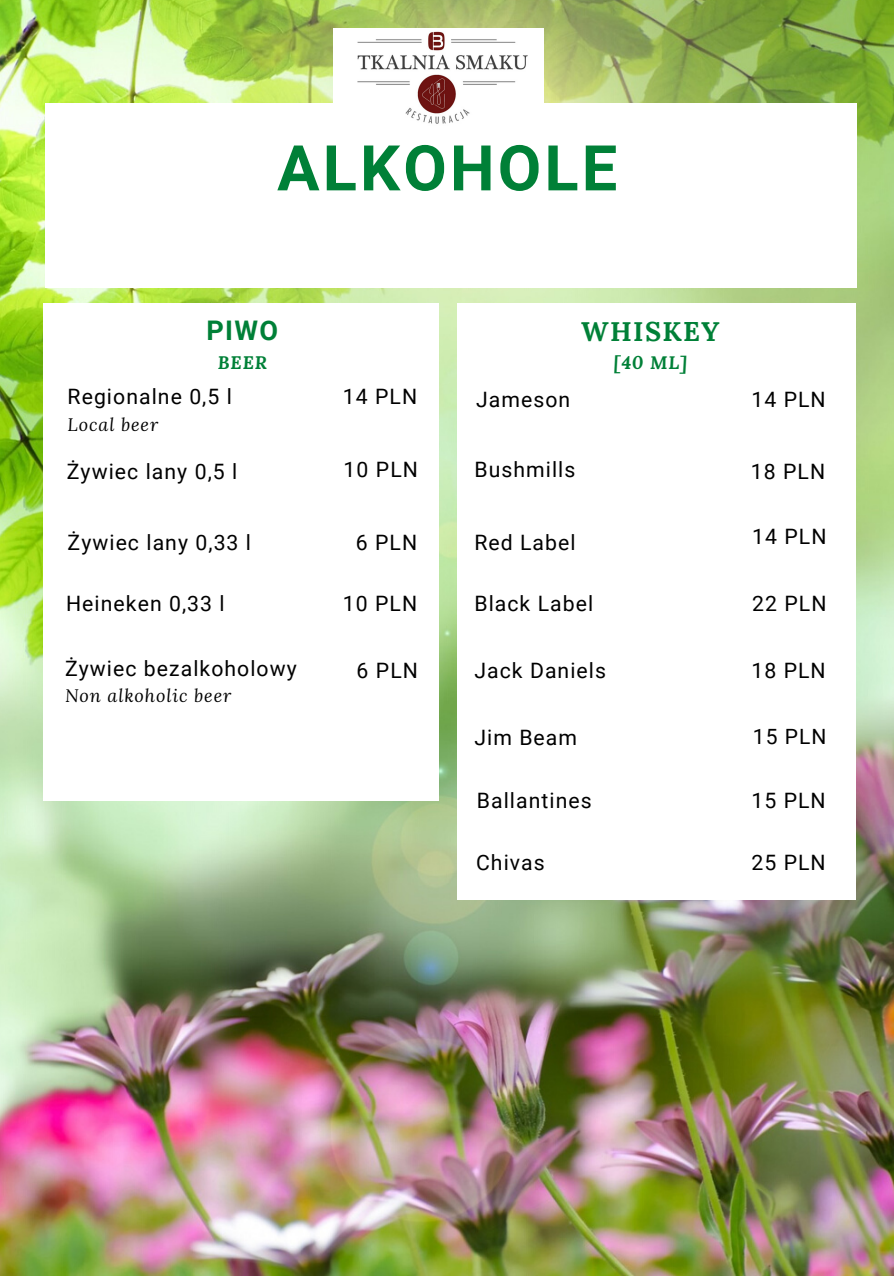
<style>
.page{position:relative;width:894px;height:1276px;background:#fff}
.page>*{position:absolute;margin:0;border:0;box-sizing:border-box;transform-origin:0 0}
.t1{font:700 63px "Roboto";letter-spacing:.05em;color:#008037}
.t2{font:700 27px "Lora";letter-spacing:.05em;color:#008037}
.t3{font:700 27px "Roboto";color:#008037}
.t4{font:21.15px "Roboto";letter-spacing:.05em;color:#000}
.t5{font:21px "Roboto";color:#000}
.t6{font:italic 18px "Lora";letter-spacing:.05em;color:#000}
.t7{font:italic 700 18px "Lora";letter-spacing:.05em;color:#008037}
</style>
<div class="page">
<img style="left:0;top:0;width:893px;height:1276px">
<div style="left:45px;top:103px;width:811px;height:185px;background:#fff"></div>
<div style="left:43px;top:303px;width:396px;height:497px;background:#fff"></div>
<div style="left:457px;top:303px;width:398px;height:596px;background:#fff"></div>
<img style="left:333px;top:29px;width:210px;height:95px">
<h1 class="t1" style="left:277px;top:132px;width:341px">ALKOHOLE</h1>
<p class="t3" style="left:206px;top:315px;width:73px">PIWO</p>
<p class="t7" style="left:218px;top:350px;width:51px">BEER</p>
<p class="t4" style="left:68px;top:385px;width:166px">Regionalne 0,5 l</p>
<p class="t6" style="left:68px;top:412px;width:92px">Local beer</p>
<p class="t4" style="left:343px;top:385px;width:76px">14 PLN</p>
<p class="t2" style="left:581px;top:314px;width:140px">WHISKEY</p>
<p class="t7" style="left:613px;top:350px;width:75px">[40 ML]</p>
<p class="t4" style="left:476px;top:387px;width:96px">Jameson</p>
<p class="t4" style="left:751px;top:387px;width:76px">14 PLN</p>
<p class="t4" style="left:67px;top:459px;width:172px">Żywiec lany 0,5 l</p>
<p class="t4" style="left:343px;top:457px;width:76px">10 PLN</p>
<p class="t4" style="left:474px;top:457px;width:102px">Bushmills</p>
<p class="t4" style="left:750px;top:459px;width:76px">18 PLN</p>
<p class="t4" style="left:68px;top:531px;width:185px">Żywiec lany 0,33 l</p>
<p class="t4" style="left:356px;top:531px;width:63px">6 PLN</p>
<p class="t4" style="left:474px;top:531px;width:103px">Red Label</p>
<p class="t4" style="left:752px;top:524px;width:76px">14 PLN</p>
<p class="t4" style="left:66px;top:591px;width:160px">Heineken 0,33 l</p>
<p class="t4" style="left:343px;top:591px;width:76px">10 PLN</p>
<p class="t4" style="left:474px;top:591px;width:120px">Black Label</p>
<p class="t4" style="left:752px;top:591px;width:76px">22 PLN</p>
<p class="t4" style="left:65px;top:656px;width:233px">Żywiec bezalkoholowy</p>
<p class="t6" style="left:65px;top:684px;width:168px">Non alkoholic beer</p>
<p class="t4" style="left:356px;top:658px;width:63px">6 PLN</p>
<p class="t4" style="left:474px;top:658px;width:133px">Jack Daniels</p>
<p class="t4" style="left:751px;top:658px;width:76px">18 PLN</p>
<p class="t4" style="left:474px;top:725px;width:104px">Jim Beam</p>
<p class="t5" style="left:752px;top:724px;width:75px">15 PLN</p>
<p class="t4" style="left:476px;top:788px;width:116px">Ballantines</p>
<p class="t4" style="left:751px;top:788px;width:76px">15 PLN</p>
<p class="t4" style="left:476px;top:850px;width:70px">Chivas</p>
<p class="t4" style="left:751px;top:850px;width:76px">25 PLN</p>
</div>
